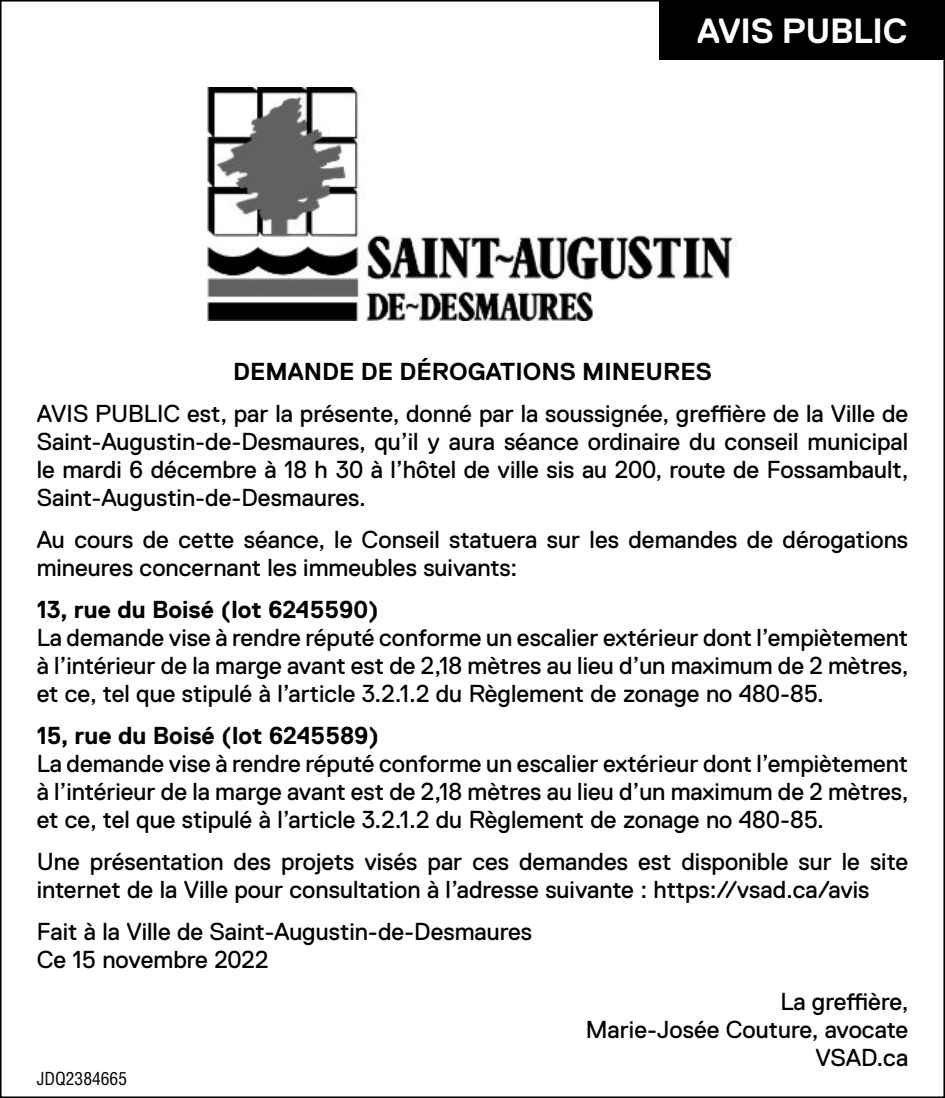
<style>
.page{position:relative;width:945px;height:1098px;background:#fff}
.page>*{position:absolute;margin:0;border:0;box-sizing:border-box;transform-origin:0 0}
.t1{font:700 35px "Replica Pro";letter-spacing:-.01em;color:#fff}
.t2{font:24.5px/28px "Replica Pro";color:#000;text-align:justify}
.t3{font:700 24.5px "Replica Pro";color:#000}
.t4{font:condensed 17.5px "Helvetica LT Std";color:#000}
</style>
<div class="page">
<img style="left:206px;top:88px;width:527px;height:233px">
<div style="left:659px;top:0;width:286px;height:59px;background:#000"></div>
<h1 class="t1" style="left:697px;top:19px;width:212px">AVIS PUBLIC</h1>
<p class="t3" style="left:233px;top:363px;width:480px">DEMANDE DE DÉROGATIONS MINEURES</p>
<p class="t2" style="left:37px;top:402px;width:873px">AVIS PUBLIC est, par la présente, donné par la soussignée, greffière de la Ville de Saint-Augustin-de-Desmaures, qu’il y aura séance ordinaire du conseil municipal le mardi 6 décembre à 18 h 30 à l’hôtel de ville sis au 200, route de Fossambault, Saint-Augustin-de-Desmaures.</p>
<p class="t2" style="left:37px;top:528px;width:873px">Au cours de cette séance, le Conseil statuera sur les demandes de dérogations mineures concernant les immeubles suivants:</p>
<p class="t3" style="left:37px;top:601px;width:344px">13, rue du Boisé (lot 6245590)</p>
<p class="t2" style="left:37px;top:626px;width:873px">La demande vise à rendre réputé conforme un escalier extérieur dont l’empiètement à l’intérieur de la marge avant est de 2,18 mètres au lieu d’un maximum de 2 mètres, et ce, tel que stipulé à l’article 3.2.1.2 du Règlement de zonage no 480-85.</p>
<p class="t3" style="left:37px;top:727px;width:344px">15, rue du Boisé (lot 6245589)</p>
<p class="t2" style="left:37px;top:752px;width:873px">La demande vise à rendre réputé conforme un escalier extérieur dont l’empiètement à l’intérieur de la marge avant est de 2,18 mètres au lieu d’un maximum de 2 mètres, et ce, tel que stipulé à l’article 3.2.1.2 du Règlement de zonage no 480-85.</p>
<p class="t2" style="left:37px;top:850px;width:873px">Une présentation des projets visés par ces demandes est disponible sur le site internet de la Ville pour consultation à l’adresse suivante : https://vsad.ca/avis</p>
<p class="t2" style="left:37px;top:920px;width:497px">Fait à la Ville de Saint-Augustin-de-Desmaures<br>Ce 15 novembre 2022</p>
<p class="t2" style="left:586px;top:990px;width:324px;text-align:right">La greffière,<br>Marie-Josée Couture, avocate<br>VSAD.ca</p>
<p class="t4" style="left:37px;top:1072px;width:92px">JDQ2384665</p>
</div>
